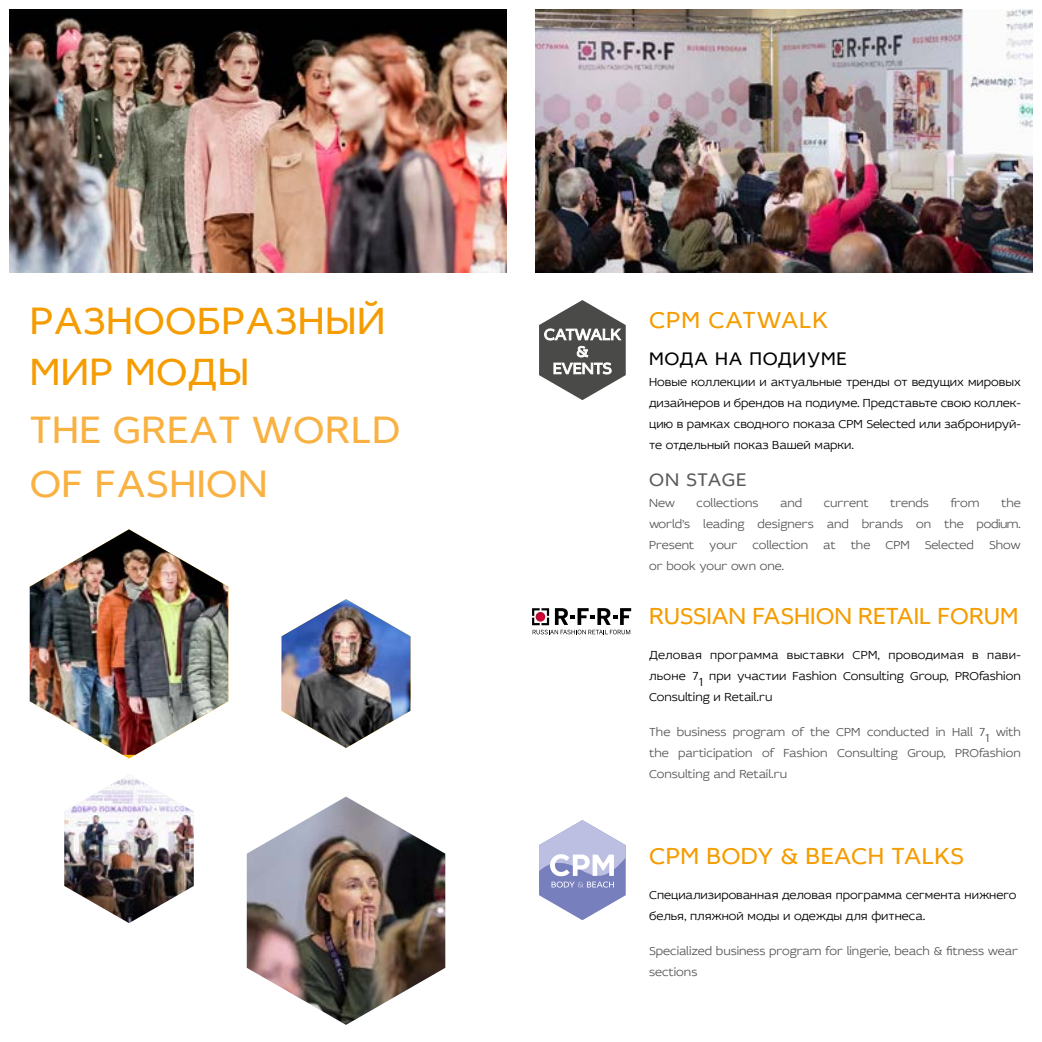
<style>
.page{position:relative;width:1042px;height:1042px;background:#fff}
.page>*{position:absolute;margin:0;border:0;box-sizing:border-box;transform-origin:0 0}
.z27_35{font:40.25px/54.2px "Idealist Sans";letter-spacing:.01em;color:#f9b142}
.z27_35-2{font:40.25px "Idealist Sans";letter-spacing:.01em;color:#f59c00}
.t1{font:24.5px "Idealist Sans";color:#f59c00}
.t2{font:24.5px "Idealist Sans";letter-spacing:.035em;color:#f59c00}
.t3{font:19.25px "Idealist Sans";letter-spacing:.045em;color:#000}
.t4{font:19.25px "Idealist Sans";letter-spacing:.015em;color:#5c5c5b}
.t5{font:300 12.25px/21px "Idealist Sans";color:#000;text-align:justify}
.t6{font:300 12.25px/21px "Idealist Sans";color:#575756;text-align:justify}
</style>
<div class="page">
<img style="left:10px;top:10px;width:496px;height:263px">
<img style="left:536px;top:10px;width:496px;height:263px">
<svg style="left:539px;top:300px;width:87px;height:100px"></svg>
<svg style="left:539px;top:820px;width:87px;height:100px"></svg>
<svg style="left:532px;top:608px;width:99px;height:26px"></svg>
<img style="left:30px;top:529px;width:198px;height:226px">
<img style="left:282px;top:599px;width:128px;height:149px">
<img style="left:247px;top:796px;width:198px;height:229px">
<img style="left:64px;top:774px;width:130px;height:149px">
<p class="z27_35-2" style="left:30px;top:293px;width:357px">РАЗНООБРАЗНЫЙ</p>
<p class="z27_35-2" style="left:30px;top:344px;width:221px">МИР МОДЫ</p>
<p class="z27_35" style="left:30px;top:401px;width:372px">THE GREAT WORLD<br>OF FASHION</p>
<p class="t2" style="left:649px;top:303px;width:180px">CPM CATWALK</p>
<p class="t3" style="left:649px;top:345px;width:199px">МОДА НА ПОДИУМЕ</p>
<p class="t5" style="left:649px;top:371px;width:373px">Новые коллекции и актуальные тренды от ведущих мировых дизайнеров и брендов на подиуме. Представьте свою коллек&shy;цию в рамках сводного показа CPM Selected или забронируй&shy;те отдельный показ Вашей марки.</p>
<p class="t4" style="left:649px;top:467px;width:99px">ON STAGE</p>
<p class="t6" style="left:649px;top:492px;width:28px">New</p>
<p class="t6" style="left:696px;top:492px;width:63px">collections</p>
<p class="t6" style="left:780px;top:492px;width:24px">and</p>
<p class="t6" style="left:823px;top:492px;width:46px">current</p>
<p class="t6" style="left:890px;top:492px;width:40px">trends</p>
<p class="t6" style="left:950px;top:492px;width:31px">from</p>
<p class="t6" style="left:649px;top:492px;width:373px;text-indent:352px">the world’s leading designers and brands on the podium.<br>Present your collection at the CPM Selected Show or book your own one.</p>
<p class="t1" style="left:649px;top:599px;width:371px">RUSSIAN FASHION RETAIL FORUM</p>
<p class="t5" style="left:649px;top:644px;width:373px">Деловая программа выставки CPM, проводимая в пави&shy;льоне 71 при участии Fashion Consulting Group, PROfashion Consulting и Retail.ru</p>
<p class="t6" style="left:649px;top:721px;width:373px">The business program of the CPM conducted in Hall 71 with the participation of Fashion Consulting Group, PROfashion Consulting and Retail.ru</p>
<p class="t1" style="left:649px;top:839px;width:316px">CPM BODY &amp; BEACH TALKS</p>
<p class="t5" style="left:649px;top:884px;width:369px">Специализированная деловая программа сегмента нижнего белья, пляжной моды и одежды для фитнеса.</p>
<p class="t6" style="left:649px;top:940px;width:370px">Specialized business program for lingerie, beach &amp; fitness wear sections</p>
</div>
